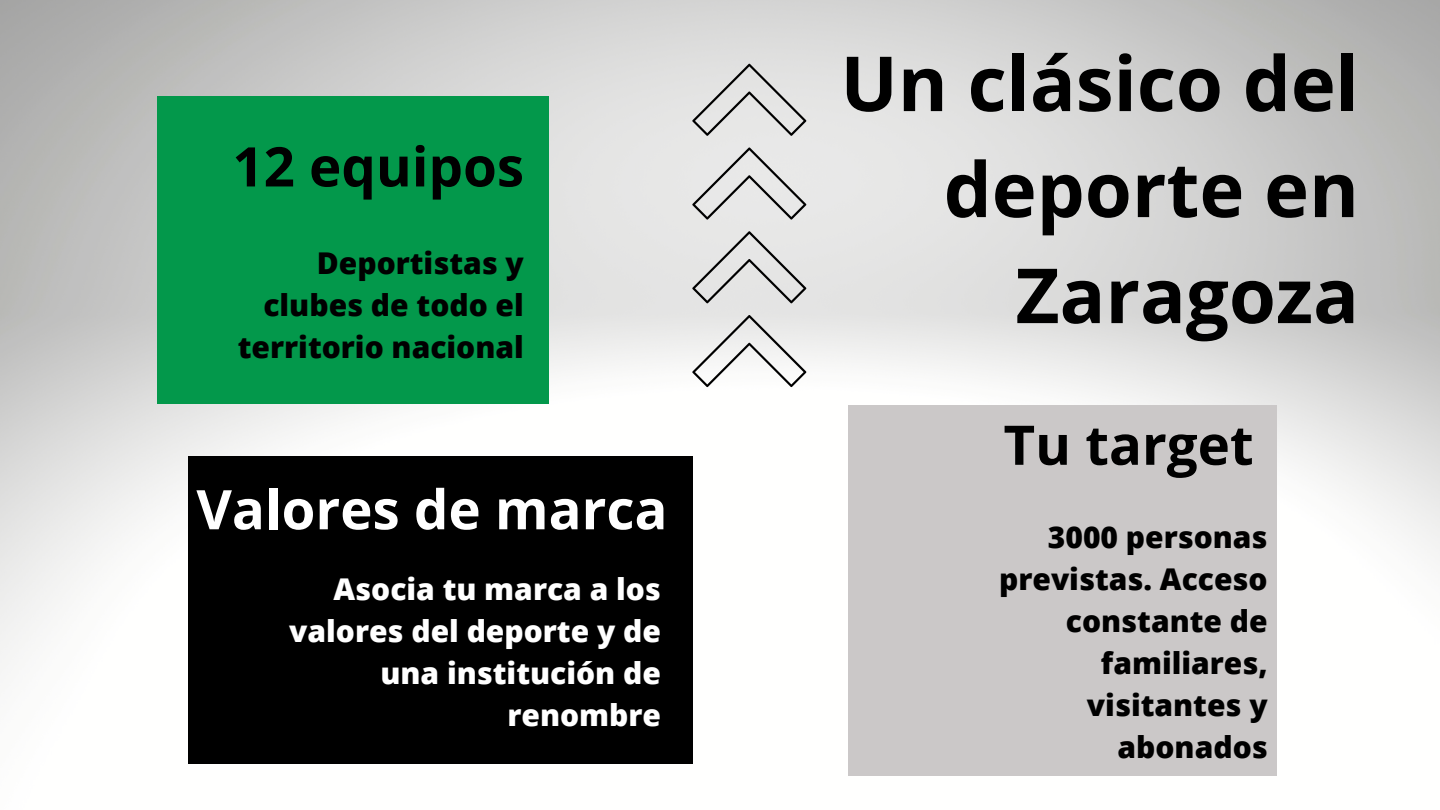
<style>
.page{position:relative;width:1440px;height:810px;background:#fff}
.page>*{position:absolute;margin:0;border:0;box-sizing:border-box;transform-origin:0 0}
.t1{font:700 76px/106px "Open Sans";color:#000;text-align:right}
.t2{font:700 54.6px "Open Sans";color:#000}
.t3{font:700 54.6px "Open Sans";color:#fff}
.t4{font:800 30px/42px "Open Sans";color:#000;text-align:right}
.t5{font:800 30px/42px "Open Sans";color:#fff;text-align:right}
</style>
<div class="page">
<img style="left:0;top:0;width:1440px;height:776px">
<div style="left:157px;top:96px;width:391px;height:308px;background:#03984b"></div>
<div style="left:849px;top:405px;width:428px;height:371px;background:#cbc8c8"></div>
<div style="left:188px;top:456px;width:504px;height:307px;background:#000"></div>
<svg style="left:692px;top:64px;width:114px;height:72px;background:#d0d0d0"></svg>
<svg style="left:692px;top:147px;width:114px;height:73px;background:#d4d4d4"></svg>
<svg style="left:692px;top:231px;width:114px;height:72px;background:#d2d2d1"></svg>
<svg style="left:692px;top:315px;width:114px;height:72px"></svg>
<h2 class="t2" style="left:232px;top:128px;width:293px">12 equipos</h2>
<p class="t4" style="left:238px;top:241px;width:288px">Deportistas y clubes de todo el territorio nacional</p>
<h2 class="t3" style="left:196px;top:471px;width:473px">Valores de marca</h2>
<p class="t5" style="left:289px;top:567px;width:373px">Asocia tu marca a los valores del deporte y de una institución de renombre</p>
<h1 class="t1" style="left:840px;top:29px;width:520px">Un clásico del deporte en<br>Zaragoza</h1>
<h2 class="t2" style="left:1003px;top:406px;width:252px">Tu target</h2>
<p class="t4" style="left:999px;top:515px;width:270px">3000 personas previstas. Acceso constante de familiares, visitantes y abonados</p>
</div>
